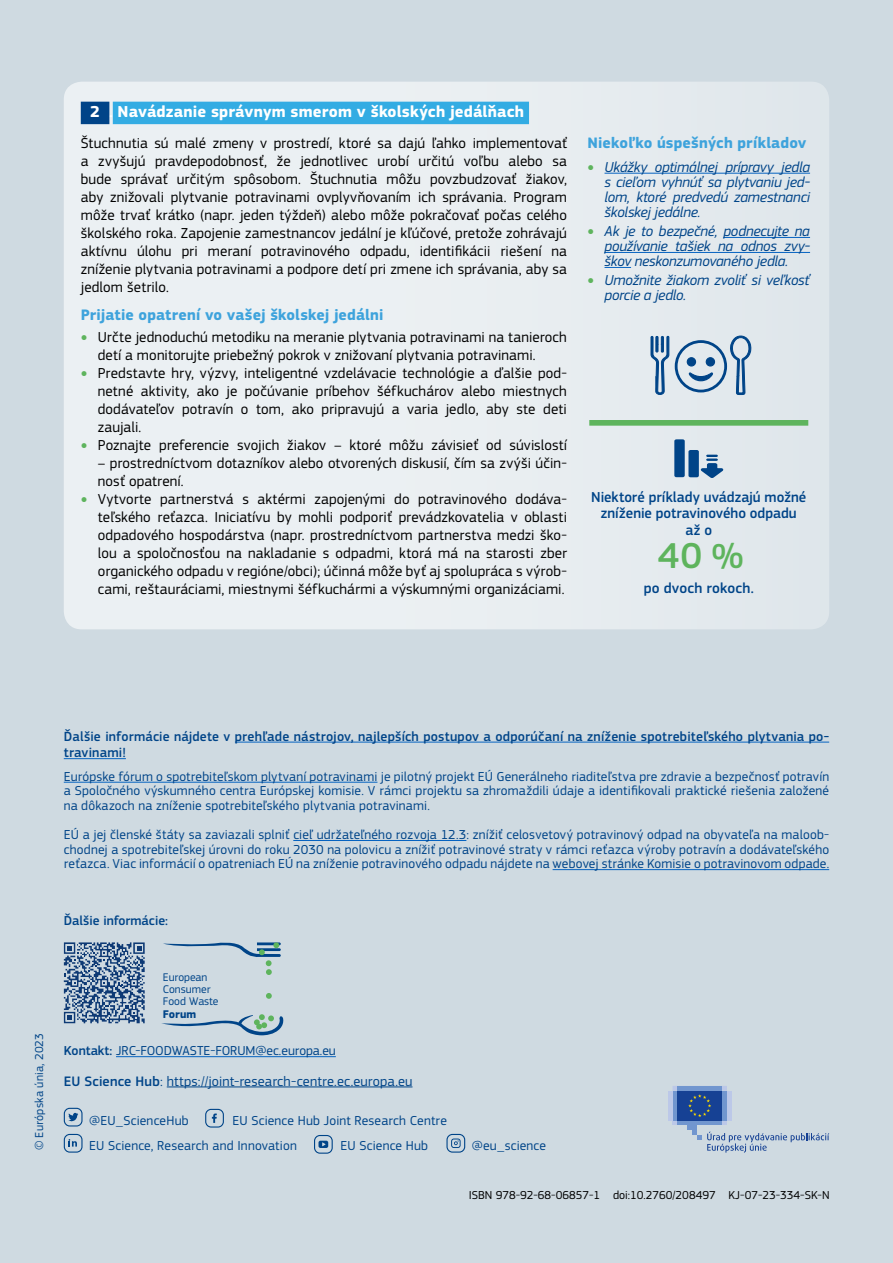
<style>
.page{position:relative;width:893px;height:1263px;background:#cfdae1}
.page>*{position:absolute;margin:0;border:0;box-sizing:border-box;transform-origin:0 0}
.t1{font:500 37.5px "EC Square Sans Pro";color:#5eb45d}
.t2{font:700 16.5px "EC Square Sans Pro";letter-spacing:.01em;color:#fff}
.t3{font:700 15.75px "EC Square Sans Pro";letter-spacing:.01em;color:#3ea3dc}
.t4{font:15px/18px "EC Square Sans Pro";letter-spacing:.01em;color:#000;text-align:justify}
.t5{font:italic 15px/15px "EC Square Sans Pro";letter-spacing:-.015em;color:#048;text-align:justify}
.t6{font:500 15px/16.5px "EC Square Sans Pro";color:#048;text-align:center}
.t7{font:14.25px "EC Square Sans Pro";letter-spacing:.01em;color:#048}
.t8{font:500 13.8px/16.5px "EC Square Sans Pro";letter-spacing:.015em;color:#048}
.t9{font:13.5px/14.5px "EC Square Sans Pro";letter-spacing:.015em;color:#048;text-align:justify}
.t10{font:500 13.5px "EC Square Sans Pro";color:#048}
.t11{font:12px "EC Square Sans Pro";color:#000}
.t12{font:12px "EC Square Sans Pro";letter-spacing:.015em;color:#048}
.t13{font:11.55px/12.3px "EC Square Sans Pro";color:#048}
.t14{font:700 11.55px "EC Square Sans Pro";color:#048}
.s1{font-weight:500}
.s2{font-family:"EC Square Sans Pro Extra";font-weight:900;color:#5eb45d}
.s3{font-family:"EC Square Sans Pro Extra";font-weight:900;font-style:normal;color:#5eb45d}
.s4{font-size:36px}
</style>
<div class="page">
<div style="left:64px;top:82px;width:765px;height:547px;background:#ebeff2;border-radius:18px"></div>
<div style="left:589px;top:420px;width:219px;height:6px;background:#5eb45d"></div>
<div style="left:81px;top:102px;width:28px;height:22px;background:#048"></div>
<div style="left:113px;top:102px;width:416px;height:22px;background:#33ace3"></div>
<hr style="left:604px;top:173px;width:206px;height:1px;background:#0563c1">
<hr style="left:723px;top:237px;width:87px;height:1px;background:#0563c1">
<hr style="left:604px;top:252px;width:206px;height:1px;background:#0563c1">
<svg style="left:604px;top:267px;width:27px;height:1px"></svg>
<div style="left:675px;top:340px;width:52px;height:52px;border:3px solid #048;border-radius:50%"></div>
<svg style="left:729px;top:335px;width:22px;height:91px"></svg>
<svg style="left:650px;top:336px;width:73px;height:142px"></svg>
<hr style="left:235px;top:742px;width:594px;height:1px;background:#0563c1">
<hr style="left:64px;top:758px;width:62px;height:1px;background:#0563c1">
<hr style="left:64px;top:782px;width:313px;height:1px;background:#0563c1">
<hr style="left:293px;top:840px;width:173px;height:1px;background:#0563c1">
<hr style="left:553px;top:869px;width:276px;height:1px;background:#0563c1">
<hr style="left:116px;top:1056px;width:220px;height:1px;background:#0563c1">
<svg style="left:64px;top:942px;width:81px;height:81px"></svg>
<svg style="left:64px;top:1108px;width:19px;height:18px"></svg>
<svg style="left:446px;top:1134px;width:19px;height:18px"></svg>
<svg style="left:314px;top:1135px;width:19px;height:19px"></svg>
<svg style="left:64px;top:1134px;width:19px;height:18px"></svg>
<svg style="left:205px;top:1109px;width:19px;height:18px"></svg>
<hr style="left:167px;top:1086px;width:245px;height:1px;background:#048">
<svg style="left:163px;top:942px;width:118px;height:33px"></svg>
<svg style="left:266px;top:993px;width:6px;height:6px"></svg>
<svg style="left:161px;top:1014px;width:123px;height:21px"></svg>
<div style="left:673px;top:1120px;width:54px;height:5px;background:#bcc8e8"></div>
<div style="left:677px;top:1120px;width:45px;height:5px;background:#7196cf"></div>
<div style="left:722px;top:1091px;width:5px;height:29px;background:#7196cf"></div>
<div style="left:727px;top:1091px;width:5px;height:29px;background:#bcc8e8"></div>
<hr style="left:673px;top:1091px;width:4px;height:29px;background:#7196cf">
<div style="left:668px;top:1091px;width:5px;height:29px;background:#bcc8e8"></div>
<div style="left:687px;top:1120px;width:10px;height:10px;background:#7196cf"></div>
<div style="left:692px;top:1120px;width:5px;height:15px;background:#7196cf"></div>
<div style="left:677px;top:1091px;width:45px;height:29px;background:#164194"></div>
<svg style="left:673px;top:1086px;width:54px;height:31px"></svg>
<svg style="left:697px;top:1131px;width:132px;height:22px"></svg>
<p class="t2" style="left:90px;top:102px;width:436px">2 <span class="s1">.</span> Navádzanie správnym smerom v školských jedálňach</p>
<p class="t4" style="left:81px;top:134px;width:488px">Štuchnutia sú malé zmeny v prostredí, ktoré sa dajú ľahko implementovať a zvyšujú pravdepodobnosť, že jednotlivec urobí určitú voľbu alebo sa bude správať určitým spôsobom. Štuchnutia môžu povzbudzovať žiakov, aby znižovali plytvanie potravinami ovplyvňovaním ich správania. Program môže trvať krátko (napr. jeden týždeň) alebo môže pokračovať počas celého školského roka. Zapojenie zamestnancov jedální je kľúčové, pretože zohrávajú aktívnu úlohu pri meraní potravinového odpadu, identifikácii riešení na zníženie plytvania potravinami a podpore detí pri zmene ich správania, aby sa jedlom šetrilo.</p>
<p class="t3" style="left:81px;top:305px;width:304px">Prijatie opatrení vo vašej školskej jedálni</p>
<p class="t4" style="left:98px;top:328px;width:471px;text-indent:-17px"><span class="s2">•</span> Určte jednoduchú metodiku na meranie plytvania potravinami na tanieroch detí a monitorujte priebežný pokrok v znižovaní plytvania potravinami.</p>
<p class="t4" style="left:98px;top:364px;width:471px;text-indent:-17px"><span class="s2">•</span> Predstavte hry, výzvy, inteligentné vzdelávacie technológie a ďalšie pod&shy;netné aktivity, ako je počúvanie príbehov šéfkuchárov alebo miestnych dodávateľov potravín o tom, ako pripravujú a varia jedlo, aby ste deti zaujali.</p>
<p class="t4" style="left:81px;top:436px;width:488px"><span class="s2">•</span> Poznajte preferencie svojich žiakov – ktoré môžu závisieť od súvislostí</p>
<p class="t4" style="left:98px;top:454px;width:471px">– prostredníctvom dotazníkov alebo otvorených diskusií, čím sa zvýši účin&shy;nosť opatrení.</p>
<p class="t4" style="left:98px;top:490px;width:471px;text-indent:-17px"><span class="s2">•</span> Vytvorte partnerstvá s aktérmi zapojenými do potravinového dodáva&shy;teľského reťazca. Iniciatívu by mohli podporiť prevádzkovatelia v oblasti odpadového hospodárstva (napr. prostredníctvom partnerstva medzi ško&shy;lou a spoločnosťou na nakladanie s odpadmi, ktorá má na starosti zber organického odpadu v regióne/obci); účinná môže byť aj spolupráca s výrob&shy;cami, reštauráciami, miestnymi šéfkuchármi a výskumnými organizáciami.</p>
<p class="t3" style="left:587px;top:133px;width:221px">Niekoľko úspešných príkladov</p>
<p class="t5" style="left:604px;top:159px;width:207px;text-indent:-17px"><span class="s3">•</span> Ukážky optimálnej prípravy jedla s cieľom vyhnúť sa plytvaniu jed&shy;lom, ktoré predvedú zamestnanci školskej jedálne.</p>
<p class="t5" style="left:604px;top:224px;width:207px;text-indent:-17px"><span class="s3">•</span> Ak je to bezpečné, podnecujte na používanie tašiek na odnos zvy&shy;škov neskonzumovaného jedla.</p>
<p class="t5" style="left:604px;top:273px;width:207px;text-indent:-17px"><span class="s3">•</span> Umožnite žiakom zvoliť si veľkosť porcie a jedlo.</p>
<p class="t6" style="left:591px;top:489px;width:217px">Niektoré príklady uvádzajú možné zníženie potravinového odpadu<br>až o</p>
<h1 class="t1" style="left:658px;top:534px;width:87px">40 <span class="s4">%</span></h1>
<p class="t6" style="left:644px;top:581px;width:112px">po dvoch rokoch.</p>
<p class="t8" style="left:64px;top:728px;width:767px">Ďalšie informácie nájdete v prehľade nástrojov, najlepších postupov a odporúčaní na zníženie spotrebiteľského plytvania po&shy;travinami!</p>
<p class="t9" style="left:64px;top:769px;width:767px">Európske fórum o spotrebiteľskom plytvaní potravinami je pilotný projekt EÚ Generálneho riaditeľstva pre zdravie a bezpečnosť potravín a Spoločného výskumného centra Európskej komisie. V rámci projektu sa zhromaždili údaje a identifikovali praktické riešenia založené na dôkazoch na zníženie spotrebiteľského plytvania potravinami.</p>
<p class="t9" style="left:64px;top:827px;width:767px">EÚ a jej členské štáty sa zaviazali splniť cieľ udržateľného rozvoja 12.3: znížiť celosvetový potravinový odpad na obyvateľa na maloob&shy;chodnej a spotrebiteľskej úrovni do roku 2030 na polovicu a znížiť potravinové straty v rámci reťazca výroby potravín a dodávateľského reťazca. Viac informácií o opatreniach EÚ na zníženie potravinového odpadu nájdete na webovej stránke Komisie o potravinovom odpade.</p>
<p class="t10" style="left:64px;top:912px;width:106px">Ďalšie informácie:</p>
<p class="t12" style="left:32px;top:1150px;width:119px;rotate:-90deg">© Európska únia, 2023</p>
<p class="t13" style="left:163px;top:971px;width:57px">European<br>Consumer<br>Food Waste</p>
<p class="t14" style="left:163px;top:1007px;width:35px">Forum</p>
<p class="t9" style="left:64px;top:1044px;width:274px"><span class="s1">Kontakt:</span> JRC-FOODWASTE-FORUM@ec.europa.eu</p>
<p class="t7" style="left:64px;top:1072px;width:350px"><span class="s1">EU Science Hub</span>: https://joint-research-centre.ec.europa.eu</p>
<p class="t9" style="left:89px;top:1113px;width:101px">@EU_ScienceHub</p>
<p class="t9" style="left:232px;top:1113px;width:216px">EU Science Hub Joint Research Centre</p>
<p class="t9" style="left:89px;top:1139px;width:209px">EU Science, Research and Innovation</p>
<p class="t9" style="left:341px;top:1139px;width:89px">EU Science Hub</p>
<p class="t9" style="left:472px;top:1139px;width:76px">@eu_science</p>
<p class="t11" style="left:469px;top:1188px;width:362px">ISBN 978-92-68-06857-1 doi:10.2760/208497 KJ-07-23-334-SK-N</p>
</div>
